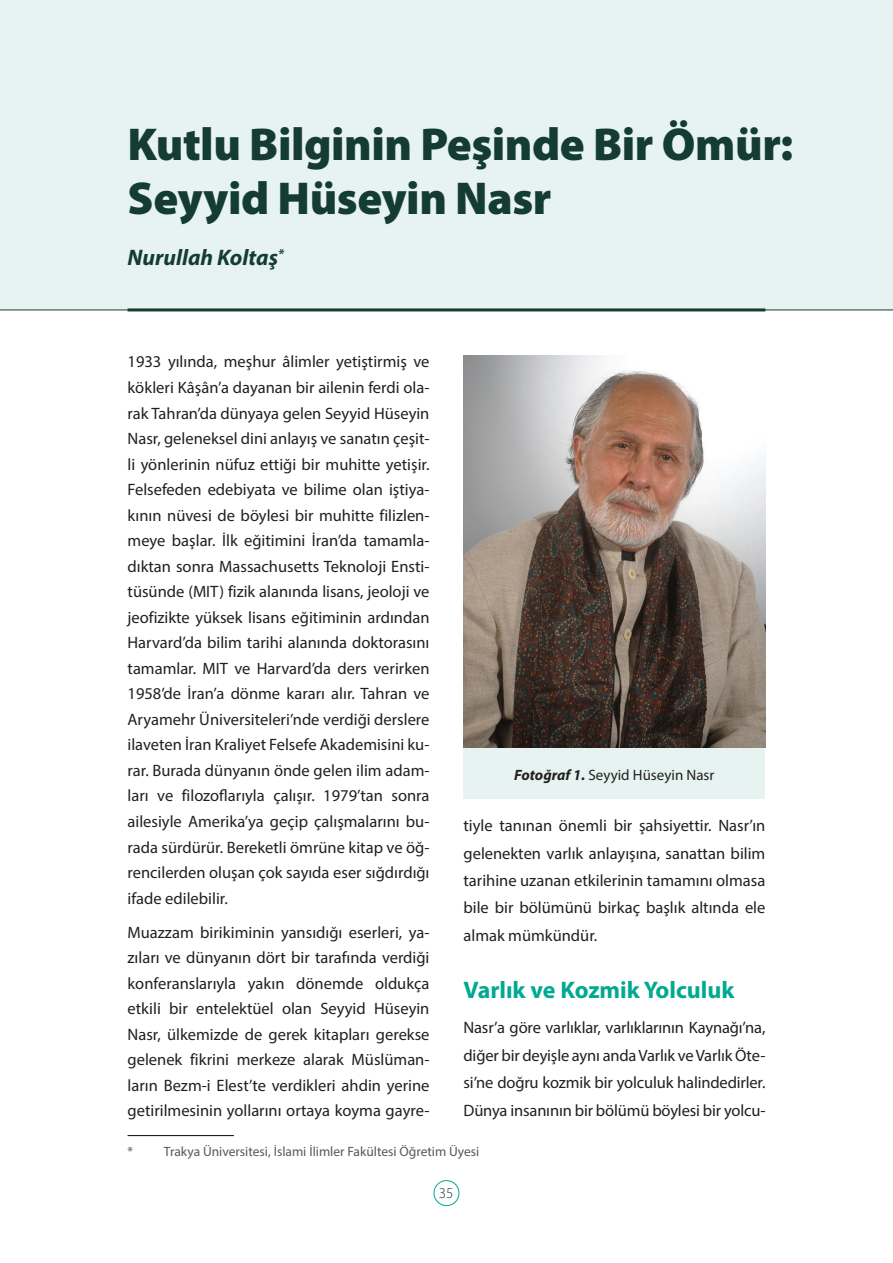
<style>
.page{position:relative;width:893px;height:1263px;background:#fff}
.page>*{position:absolute;margin:0;border:0;box-sizing:border-box;transform-origin:0 0}
.t1{font:900 46.35px/53.6px "Myriad Pro";letter-spacing:-.01em;color:#143c33}
.t2{font:700 24px "Myriad Pro";color:#00a98f}
.t3{font:italic 700 22.5px "Myriad Pro";color:#143c33}
.t4{font:16.5px/25.5px "Myriad Pro";color:#231f20;text-align:justify}
.t5{font:15px "Myriad Pro";color:#231f20}
.t6{font:300 15px "Myriad Pro";color:#143c33}
.t7{font:13.5px "Myriad Pro";color:#57585a}
.s1{font-weight:700;font-style:italic}
</style>
<div class="page">
<div style="left:434px;top:1180px;width:25px;height:26px;border:1px solid #00a98f;border-radius:50%"></div>
<div style="left:463px;top:748px;width:302px;height:51px;background:#e6f3f0"></div>
<div style="left:0;top:0;width:893px;height:310px;background:#e6f3f0"></div>
<hr style="left:128px;top:308px;width:637px;height:3px;background:#143c33">
<hr style="left:0;top:310px;width:893px;height:1px;background:#143c33">
<hr style="left:128px;top:1135px;width:106px;height:1px;background:#000">
<img style="left:463px;top:355px;width:302px;height:393px">
<h1 class="t1" style="left:128px;top:116px;width:667px">Kutlu Bilginin Peşinde Bir Ömür:<br>Seyyid Hüseyin Nasr</h1>
<h3 class="t3" style="left:128px;top:243px;width:158px">Nurullah Koltaş<sup>*</sup></h3>
<p class="t4" style="left:128px;top:349px;width:303px">1933 yılında, meşhur âlimler yetiştirmiş ve kökleri Kâşân’a dayanan bir ailenin ferdi ola&shy;rak Tahran’da dünyaya gelen Seyyid Hüseyin Nasr, geleneksel dini anlayış ve sanatın çeşit&shy;li yönlerinin nüfuz ettiği bir muhitte yetişir.<br>Felsefeden edebiyata ve bilime olan iştiya&shy;kının nüvesi de böylesi bir muhitte filizlen&shy;meye başlar. İlk eğitimini İran’da tamamla&shy;dıktan sonra Massachusetts Teknoloji Ensti&shy;tüsünde (MIT) fizik alanında lisans, jeoloji ve jeofizikte yüksek lisans eğitiminin ardından Harvard’da bilim tarihi alanında doktorasını tamamlar. MIT ve Harvard’da ders verirken 1958’de İran’a dönme kararı alır. Tahran ve Aryamehr Üniversiteleri’nde verdiği derslere ilaveten İran Kraliyet Felsefe Akademisini ku&shy;rar. Burada dünyanın önde gelen ilim adam&shy;ları ve filozoflarıyla çalışır. 1979’tan sonra ailesiyle Amerika’ya geçip çalışmalarını bu&shy;rada sürdürür. Bereketli ömrüne kitap ve öğ&shy;rencilerden oluşan çok sayıda eser sığdırdığı ifade edilebilir.</p>
<p class="t4" style="left:128px;top:919px;width:303px">Muazzam birikiminin yansıdığı eserleri, ya&shy;zıları ve dünyanın dört bir tarafında verdiği konferanslarıyla yakın dönemde oldukça etkili bir entelektüel olan Seyyid Hüseyin Nasr, ülkemizde de gerek kitapları gerekse gelenek fikrini merkeze alarak Müslüman&shy;ların Bezm-i Elest’te verdikleri ahdin yerine getirilmesinin yollarını ortaya koyma gayre-</p>
<p class="t5" style="left:514px;top:765px;width:202px"><span class="s1">Fotoğraf 1.</span> Seyyid Hüseyin Nasr</p>
<p class="t4" style="left:463px;top:812px;width:303px;line-height:27.3px">tiyle tanınan önemli bir şahsiyettir. Nasr’ın gelenekten varlık anlayışına, sanattan bilim tarihine uzanan etkilerinin tamamını olmasa bile bir bölümünü birkaç başlık altında ele almak mümkündür.</p>
<h2 class="t2" style="left:463px;top:974px;width:272px">Varlık ve Kozmik Yolculuk</h2>
<p class="t4" style="left:463px;top:1014px;width:303px;line-height:27.3px">Nasr’a göre varlıklar, varlıklarının Kaynağı’na, diğer bir deyişle aynı anda Varlık ve Varlık Öte&shy;si’ne doğru kozmik bir yolculuk halindedirler.<br>Dünya insanının bir bölümü böylesi bir yolcu-</p>
<p class="t7" style="left:128px;top:1143px;width:353px">* Trakya Üniversitesi, İslami İlimler Fakültesi Öğretim Üyesi</p>
<p class="t6" style="left:439px;top:1184px;width:16px">35</p>
</div>
